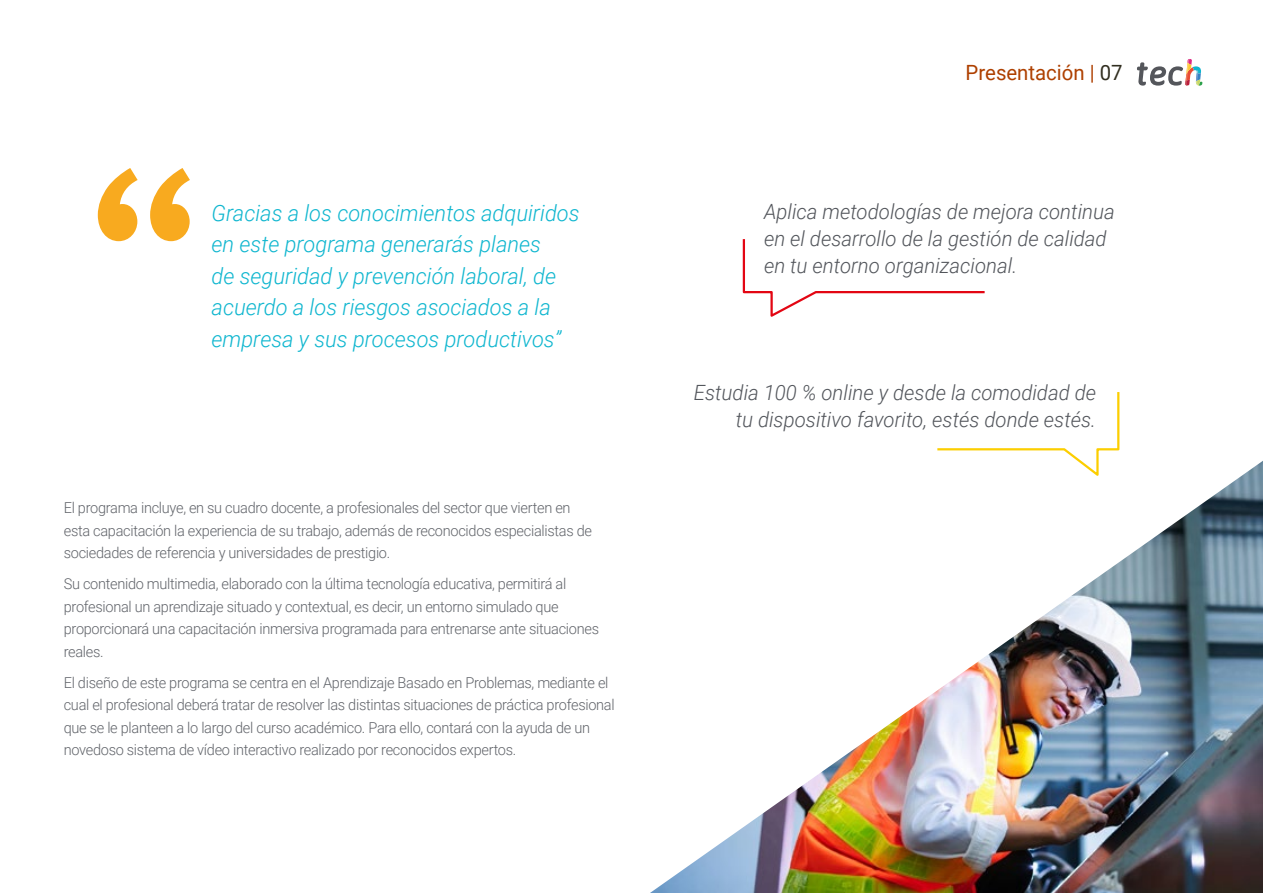
<style>
.page{position:relative;width:1263px;height:893px;background:#fff}
.page>*{position:absolute;margin:0;border:0;box-sizing:border-box;transform-origin:0 0}
.t1{font:italic 300 22.5px/31.5px "Roboto";color:#0fb6cf}
.t2{font:italic 300 21px/27px "Roboto";color:#52555b;text-align:right}
.t3{font:21px "Roboto";color:#ae4000}
.t4{font:300 15px/22.5px "Roboto";letter-spacing:-.02em;color:#61646a}
.s1{color:#312e20}
</style>
<div class="page">
<img style="left:650px;top:461px;width:613px;height:432px">
<svg style="left:1137px;top:59px;width:65px;height:27px"></svg>
<svg style="left:935px;top:392px;width:185px;height:87px"></svg>
<svg style="left:742px;top:239px;width:243px;height:78px"></svg>
<svg style="left:98px;top:168px;width:92px;height:73px"></svg>
<h1 class="t1" style="left:212px;top:196px;width:370px">Gracias a los conocimientos adquiridos en este programa generarás planes<br>de seguridad y prevención laboral, de acuerdo a los riesgos asociados a la empresa y sus procesos productivos”</h1>
<p class="t4" style="left:64px;top:496px;width:530px">El programa incluye, en su cuadro docente, a profesionales del sector que vierten en esta capacitación la experiencia de su trabajo, además de reconocidos especialistas de sociedades de referencia y universidades de prestigio.</p>
<p class="t4" style="left:64px;top:572px;width:537px">Su contenido multimedia, elaborado con la última tecnología educativa, permitirá al profesional un aprendizaje situado y contextual, es decir, un entorno simulado que proporcionará una capacitación inmersiva programada para entrenarse ante situaciones reales.</p>
<p class="t4" style="left:64px;top:670px;width:552px">El diseño de este programa se centra en el Aprendizaje Basado en Problemas, mediante el cual el profesional deberá tratar de resolver las distintas situaciones de práctica profesional que se le planteen a lo largo del curso académico. Para ello, contará con la ayuda de un novedoso sistema de vídeo interactivo realizado por reconocidos expertos.</p>
<h2 class="t3" style="left:966px;top:57px;width:159px">Presentación | <span class="s1">07</span></h2>
<h2 class="t2" style="left:764px;top:197px;width:352px;text-align:left">Aplica metodologías de mejora continua en el desarrollo de la gestión de calidad en tu entorno organizacional.</h2>
<h2 class="t2" style="left:694px;top:378px;width:404px">Estudia 100 % online y desde la comodidad de tu dispositivo favorito, estés donde estés.</h2>
</div>
